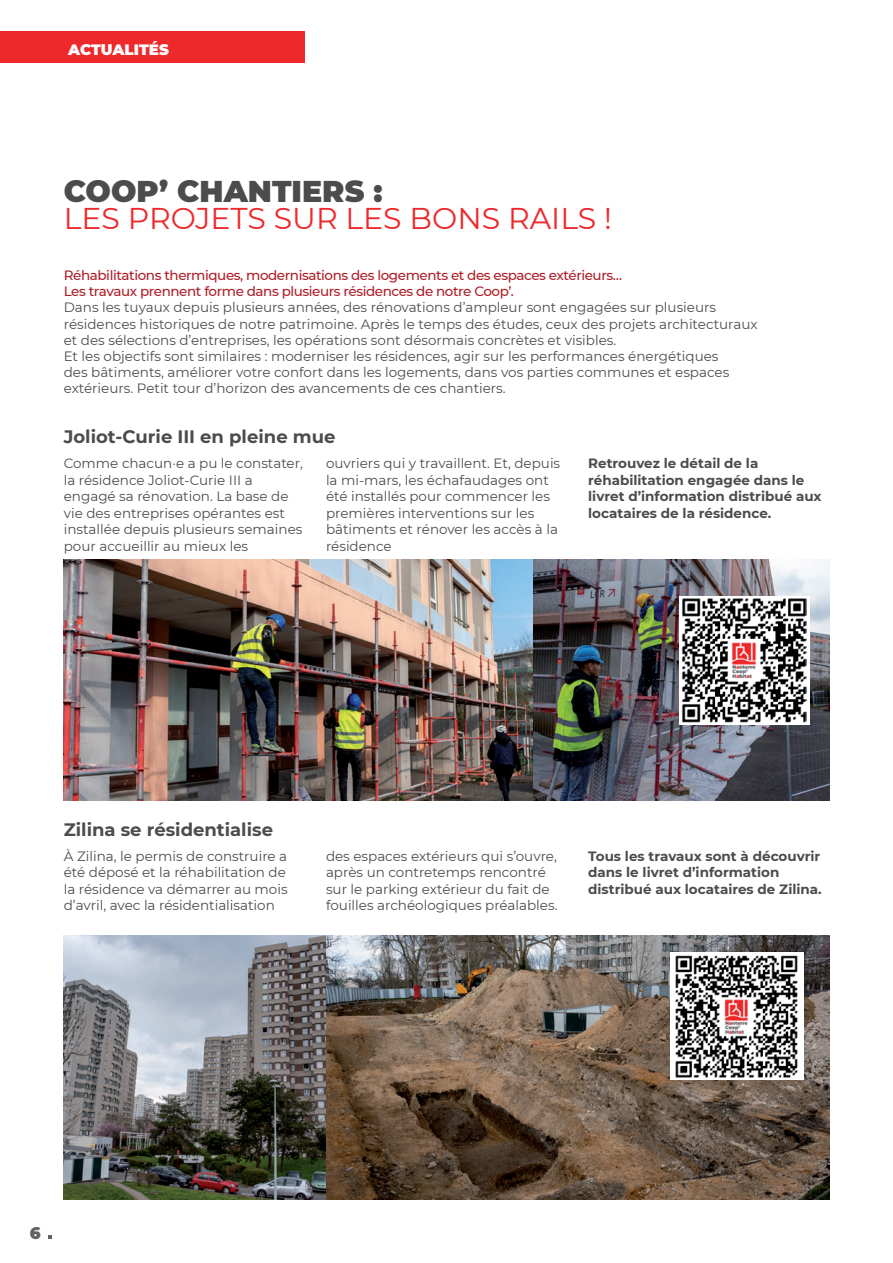
<style>
.page{position:relative;width:893px;height:1263px;background:#fff}
.page>*{position:absolute;margin:0;border:0;box-sizing:border-box;transform-origin:0 0}
.t1{font:30px "Montserrat";color:#ee292c}
.t2{font:900 30px "Montserrat";color:#4b4c4d}
.t3{font:700 18px "Montserrat";color:#4b4c4d}
.t4{font:900 16.5px "Montserrat";color:#636366}
.t5{font:900 15px "Montserrat";color:#fff}
.t6{font:13.5px/16.5px "Montserrat";color:#4b4c4d}
.t7{font:700 13.5px/16.5px "Montserrat";color:#4b4c4d}
.t8{font:500 13.5px/16.2px "Montserrat";letter-spacing:-.03em;color:#af1d26}
</style>
<div class="page">
<svg style="left:48px;top:1236px;width:4px;height:3px"></svg>
<div style="left:0;top:31px;width:305px;height:32px;background:#ee292c"></div>
<img style="left:533px;top:560px;width:296px;height:241px">
<img style="left:64px;top:935px;width:262px;height:264px">
<img style="left:64px;top:560px;width:469px;height:241px">
<img style="left:326px;top:935px;width:503px;height:264px">
<div style="left:679px;top:596px;width:130px;height:129px;background:#fff"></div>
<img style="left:682px;top:598px;width:124px;height:124px">
<div style="left:670px;top:952px;width:134px;height:128px;background:#fff"></div>
<img style="left:675px;top:955px;width:123px;height:123px">
<p class="t5" style="left:68px;top:38px;width:102px">ACTUALITÉS</p>
<h1 class="t2" style="left:64px;top:169px;width:320px">COOP’ CHANTIERS :</h1>
<h1 class="t1" style="left:64px;top:198px;width:550px">LES PROJETS SUR LES BONS RAILS !</h1>
<p class="t8" style="left:64px;top:267px;width:560px">Réhabilitations thermiques, modernisations des logements et des espaces extérieurs…<br>Les travaux prennent forme dans plusieurs résidences de notre Coop’.</p>
<p class="t6" style="left:64px;top:299px;width:695px">Dans les tuyaux depuis plusieurs années, des rénovations d’ampleur sont engagées sur plusieurs résidences historiques de notre patrimoine. Après le temps des études, ceux des projets architecturaux et des sélections d’entreprises, les opérations sont désormais concrètes et visibles.<br>Et les objectifs sont similaires : moderniser les résidences, agir sur les performances énergétiques<br>des bâtiments, améliorer votre confort dans les logements, dans vos parties communes et espaces extérieurs. Petit tour d’horizon des avancements de ces chantiers.</p>
<h2 class="t3" style="left:64px;top:424px;width:273px">Joliot-Curie III en pleine mue</h2>
<p class="t6" style="left:64px;top:454px;width:241px">Comme chacun·e a pu le constater, la résidence Joliot-Curie III a engagé sa rénovation. La base de vie des entreprises opérantes est installée depuis plusieurs semaines pour accueillir au mieux les</p>
<p class="t6" style="left:326px;top:454px;width:236px">ouvriers qui y travaillent. Et, depuis la mi-mars, les échafaudages ont été installés pour commencer les premières interventions sur les bâtiments et rénover les accès à la résidence</p>
<p class="t7" style="left:588px;top:454px;width:235px">Retrouvez le détail de la réhabilitation engagée dans le livret d’information distribué aux locataires de la résidence.</p>
<h2 class="t3" style="left:64px;top:816px;width:211px">Zilina se résidentialise</h2>
<p class="t6" style="left:64px;top:847px;width:225px">À Zilina, le permis de construire a été déposé et la réhabilitation de la résidence va démarrer au mois d’avril, avec la résidentialisation</p>
<p class="t6" style="left:326px;top:847px;width:233px">des espaces extérieurs qui s’ouvre, après un contretemps rencontré sur le parking extérieur du fait de fouilles archéologiques préalables.</p>
<p class="t7" style="left:588px;top:847px;width:235px">Tous les travaux sont à découvrir dans le livret d’information distribué aux locataires de Zilina.</p>
<p class="t4" style="left:30px;top:1221px;width:12px">6</p>
</div>
